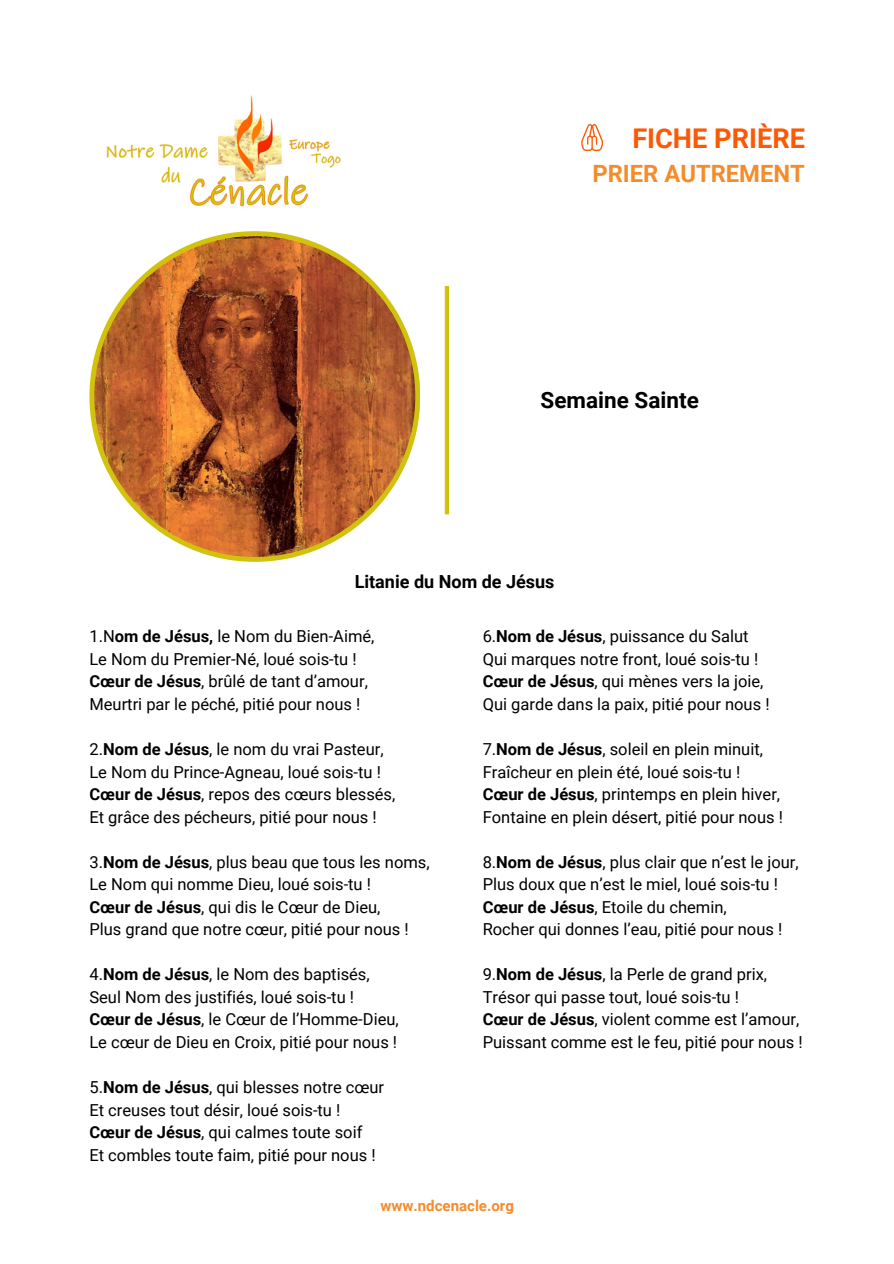
<style>
.page{position:relative;width:894px;height:1264px;background:#fff}
.page>*{position:absolute;margin:0;border:0;box-sizing:border-box;transform-origin:0 0}
.t1{font:700 27.15px "Roboto";color:#fb5905}
.t2{font:700 23.7px "Roboto";color:#f58c2c}
.t3{font:700 22.5px "Roboto";color:#000}
.t4{font:700 18px "Roboto";color:#000}
.t5{font:16.5px/22.5px "Roboto";color:#000}
.t6{font:700 15px "Roboto";color:#f58c2c}
.s1{font-weight:700}
</style>
<div class="page">
<img style="left:106px;top:95px;width:235px;height:112px">
<svg style="left:444px;top:286px;width:5px;height:228px"></svg>
<svg style="left:581px;top:124px;width:22px;height:27px"></svg>
<svg style="left:89px;top:231px;width:331px;height:331px;background:#d1c219"></svg>
<img style="left:94px;top:236px;width:321px;height:321px;border-radius:50%">
<h1 class="t1" style="left:632px;top:123px;width:174px">FICHE PRIÈRE</h1>
<h2 class="t2" style="left:592px;top:160px;width:214px">PRIER AUTREMENT</h2>
<h3 class="t3" style="left:540px;top:387px;width:160px">Semaine Sainte</h3>
<p class="t4" style="left:354px;top:571px;width:201px">Litanie du Nom de Jésus</p>
<p class="t5" style="left:89px;top:625px;width:286px">1.N<span class="s1">om de Jésus,</span> le Nom du Bien-Aimé, Le Nom du Premier-Né, loué sois-tu !<br><span class="s1">Cœur de Jésus</span>, brûlé de tant d’amour, Meurtri par le péché, pitié pour nous !</p>
<p class="t5" style="left:89px;top:738px;width:307px">2.<span class="s1">Nom de Jésus</span>, le nom du vrai Pasteur, Le Nom du Prince-Agneau, loué sois-tu !<br><span class="s1">Cœur de Jésus</span>, repos des cœurs blessés, Et grâce des pécheurs, pitié pour nous !</p>
<p class="t5" style="left:89px;top:850px;width:341px">3.<span class="s1">Nom de Jésus</span>, plus beau que tous les noms, Le Nom qui nomme Dieu, loué sois-tu !<br><span class="s1">Cœur de Jésus</span>, qui dis le Cœur de Dieu,<br>Plus grand que notre cœur, pitié pour nous !</p>
<p class="t5" style="left:89px;top:963px;width:311px">4.<span class="s1">Nom de Jésus</span>, le Nom des baptisés, Seul Nom des justifiés, loué sois-tu !<br><span class="s1">Cœur de Jésus</span>, le Cœur de l’Homme-Dieu, Le cœur de Dieu en Croix, pitié pour nous !</p>
<p class="t5" style="left:89px;top:1076px;width:296px">5.<span class="s1">Nom de Jésus</span>, qui blesses notre cœur Et creuses tout désir, loué sois-tu !<br><span class="s1">Cœur de Jésus</span>, qui calmes toute soif<br>Et combles toute faim, pitié pour nous !</p>
<p class="t5" style="left:482px;top:625px;width:288px">6.<span class="s1">Nom de Jésus</span>, puissance du Salut Qui marques notre front, loué sois-tu !<br><span class="s1">Cœur de Jésus</span>, qui mènes vers la joie, Qui garde dans la paix, pitié pour nous !</p>
<p class="t5" style="left:482px;top:738px;width:302px">7.<span class="s1">Nom de Jésus</span>, soleil en plein minuit, Fraîcheur en plein été, loué sois-tu !<br><span class="s1">Cœur de Jésus</span>, printemps en plein hiver, Fontaine en plein désert, pitié pour nous !</p>
<p class="t5" style="left:482px;top:850px;width:317px">8.<span class="s1">Nom de Jésus</span>, plus clair que n’est le jour, Plus doux que n’est le miel, loué sois-tu !<br><span class="s1">Cœur de Jésus</span>, Etoile du chemin,<br>Rocher qui donnes l’eau, pitié pour nous !</p>
<p class="t5" style="left:482px;top:963px;width:321px">9.<span class="s1">Nom de Jésus</span>, la Perle de grand prix, Trésor qui passe tout, loué sois-tu !<br><span class="s1">Cœur de Jésus</span>, violent comme est l’amour, Puissant comme est le feu, pitié pour nous !</p>
<p class="t6" style="left:380px;top:1197px;width:135px">www.ndcenacle.org</p>
</div>
